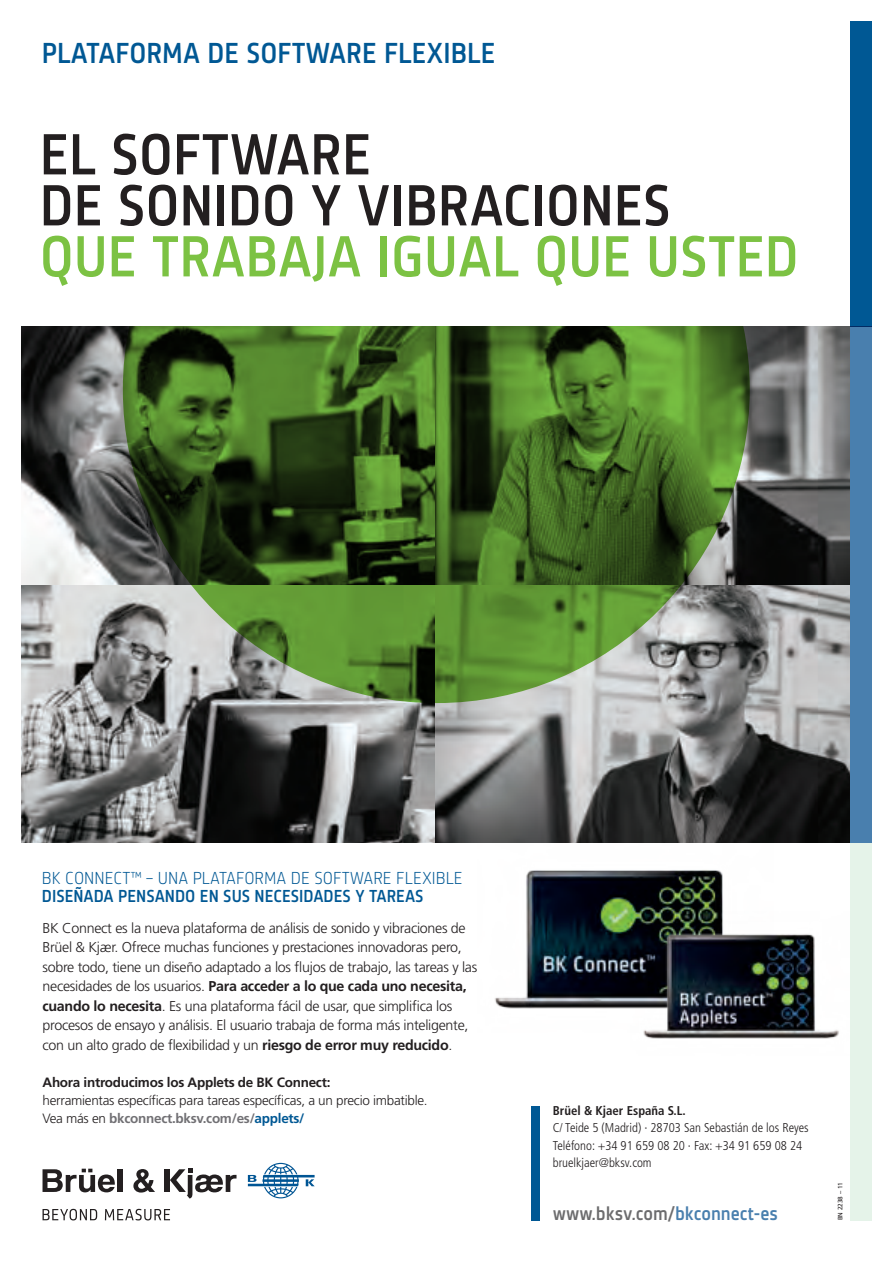
<style>
.page{position:relative;width:893px;height:1263px;background:#fff}
.page>*{position:absolute;margin:0;border:0;box-sizing:border-box;transform-origin:0 0}
.t1{font:500 60px/51px "Sinews Sans Pro";color:#231f20}
.t2{font:500 60px "Sinews Sans Pro";color:#7cc243}
.t3{font:500 30px "Sinews Sans Pro";color:#005894}
.t4{font:500 19.5px "Sinews Sans Pro";color:#6c6c6e}
.t5{font:300 18px "Sinews Sans Pro";color:#005894}
.t6{font:500 18px "Sinews Sans Pro";color:#005894}
.t7{font:300 14.25px/19.5px "Frutiger LT Std";letter-spacing:-.02em;color:#231f20}
.t8{font:300 13.5px/18px "Frutiger LT Std";letter-spacing:-.02em;color:#231f20}
.t9{font:700 13.5px "Frutiger LT Std";letter-spacing:-.02em;color:#231f20}
.t10{font:300 condensed 12.75px/17.2px "Frutiger LT Std";color:#231f20}
.t11{font:700 condensed 12.75px "Frutiger LT Std";color:#231f20}
.t12{font:6.3px "Frutiger LT Std";color:#231f20}
.s1{font-weight:700}
.s2{font-weight:700;color:#717074}
.s3{font-weight:700;color:#005894}
.s4{color:#497fae}
</style>
<div class="page">
<img style="left:21px;top:326px;width:829px;height:517px">
<div style="left:850px;top:326px;width:22px;height:517px;background:#497fae"></div>
<div style="left:850px;top:21px;width:22px;height:305px;background:#005894"></div>
<div style="left:850px;top:843px;width:22px;height:377px;background:#e5f3e9"></div>
<div style="left:531px;top:1106px;width:9px;height:114px;background:#005894"></div>
<div style="left:165px;top:1169px;width:5px;height:23px;background:#231f20"></div>
<div style="left:117px;top:1169px;width:5px;height:23px;background:#231f20"></div>
<svg style="left:133px;top:1169px;width:22px;height:23px"></svg>
<svg style="left:170px;top:1169px;width:67px;height:29px"></svg>
<svg style="left:43px;top:1169px;width:72px;height:23px"></svg>
<svg style="left:248px;top:1163px;width:67px;height:35px"></svg>
<svg style="left:43px;top:1209px;width:54px;height:11px"></svg>
<svg style="left:105px;top:1209px;width:65px;height:11px"></svg>
<svg style="left:123px;top:326px;width:627px;height:377px;background:#517138"></svg>
<img style="left:477px;top:839px;width:296px;height:170px">
<img style="left:630px;top:911px;width:209px;height:128px">
<h2 class="t3" style="left:42px;top:36px;width:455px">PLATAFORMA DE SOFTWARE FLEXIBLE</h2>
<h1 class="t1" style="left:40px;top:129px;width:633px">EL SOFTWARE<br>DE SONIDO Y VIBRACIONES</h1>
<h1 class="t2" style="left:40px;top:223px;width:760px">QUE TRABAJA IGUAL QUE USTED</h1>
<p class="t5" style="left:42px;top:868px;width:422px">BK CONNECT™ – UNA PLATAFORMA DE SOFTWARE FLEXIBLE</p>
<p class="t6" style="left:42px;top:886px;width:383px">DISEÑADA PENSANDO EN SUS NECESIDADES Y TAREAS</p>
<p class="t7" style="left:43px;top:918px;width:436px">BK Connect es la nueva plataforma de análisis de sonido y vibraciones de Brüel &amp; Kjær. Ofrece muchas funciones y prestaciones innovadoras pero, sobre todo, tiene un diseño adaptado a los flujos de trabajo, las tareas y las necesidades de los usuarios. <span class="s1">Para acceder a lo que cada uno necesita, cuando lo necesita</span>. Es una plataforma fácil de usar, que simplifica los procesos de ensayo y análisis. El usuario trabaja de forma más inteligente, con un alto grado de flexibilidad y un <span class="s1">riesgo de error muy reducido</span>.</p>
<p class="t9" style="left:43px;top:1074px;width:289px">Ahora introducimos los Applets de BK Connect:</p>
<p class="t8" style="left:43px;top:1092px;width:387px">herramientas específicas para tareas específicas, a un precio imbatible.<br>Vea más en <span class="s2">bkconnect.bksv.com/es/</span><span class="s3">applets/</span></p>
<p class="t11" style="left:553px;top:1103px;width:135px">Brüel &amp; Kjaer España S.L.</p>
<p class="t10" style="left:553px;top:1119px;width:257px">C/ Teide 5 (Madrid) · 28703 San Sebastián de los Reyes<br>Teléfono: +34 91 659 08 20 · Fax: +34 91 659 08 24 bruelkjaer@bksv.com</p>
<h3 class="t4" style="left:553px;top:1203px;width:227px">www.bksv.com/<span class="s4">bkconnect-es</span></h3>
<p class="t12" style="left:837px;top:1220px;width:40px;rotate:-90deg">BN 2238 – 11</p>
</div>
